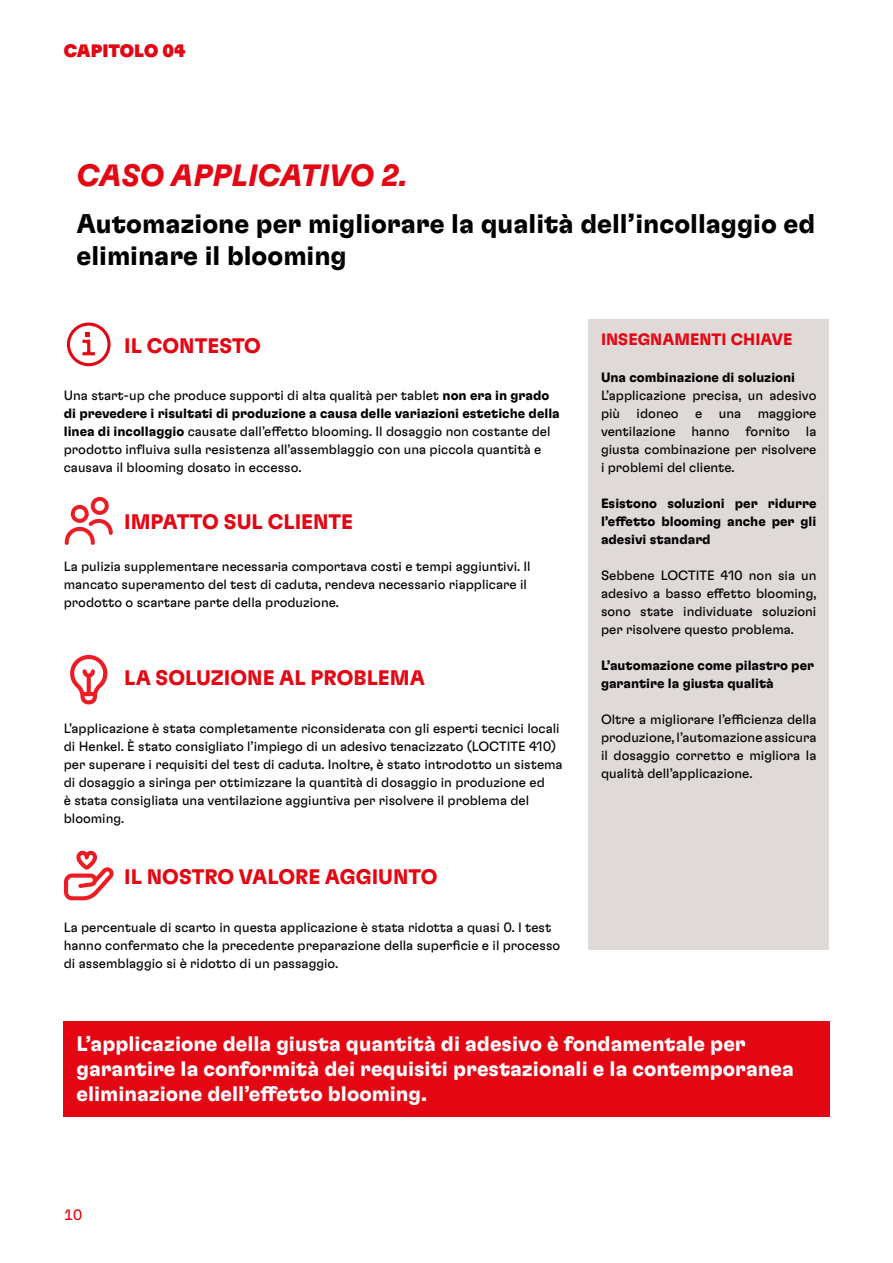
<style>
.page{position:relative;width:893px;height:1263px;background:#fff}
.page>*{position:absolute;margin:0;border:0;box-sizing:border-box;transform-origin:0 0}
.t1{font:italic 700 30.75px "Henkel GT Flexa";color:#e30613}
.t2{font:700 27px/32.4px "Henkel GT Flexa";color:#000}
.t3{font:700 21px/25.2px "Henkel GT Flexa";color:#fff}
.t4{font:700 21px "Henkel GT Flexa";color:#e30613}
.t5{font:18px "Henkel GT Flexa Bl";color:#e30613}
.t6{font:700 16.5px "Henkel GT Flexa";color:#e30613}
.t7{font:15px "Henkel GT Flexa";color:#e30613}
.t8{font:13.5px/18px "Henkel GT Flexa";color:#000}
.t9{font:700 13.5px/18px "Henkel GT Flexa";color:#000;text-align:justify}
.s1{font-weight:700}
</style>
<div class="page">
<div style="left:588px;top:319px;width:241px;height:630px;background:#dfd9d8"></div>
<div style="left:64px;top:1021px;width:766px;height:96px;background:#e30613"></div>
<svg style="left:67px;top:323px;width:44px;height:43px"></svg>
<svg style="left:65px;top:497px;width:48px;height:48px"></svg>
<svg style="left:70px;top:655px;width:38px;height:49px"></svg>
<svg style="left:64px;top:850px;width:50px;height:50px"></svg>
<h3 class="t5" style="left:64px;top:39px;width:123px">CAPITOLO 04</h3>
<h1 class="t1" style="left:77px;top:156px;width:333px">CASO APPLICATIVO 2.</h1>
<h2 class="t2" style="left:77px;top:206px;width:740px">Automazione per migliorare la qualità dell’incollaggio ed eliminare il blooming</h2>
<h3 class="t4" style="left:124px;top:332px;width:138px">IL CONTESTO</h3>
<p class="t8" style="left:64px;top:386px;width:497px">Una start-up che produce supporti di alta qualità per tablet <span class="s1">non era in grado di prevedere i risultati di produzione a causa delle variazioni estetiche della linea di incollaggio</span> causate dall’effetto blooming. Il dosaggio non costante del prodotto influiva sulla resistenza all’assemblaggio con una piccola quantità e causava il blooming dosato in eccesso.</p>
<h3 class="t4" style="left:124px;top:508px;width:230px">IMPATTO SUL CLIENTE</h3>
<p class="t8" style="left:64px;top:557px;width:468px">La pulizia supplementare necessaria comportava costi e tempi aggiuntivi. Il mancato superamento del test di caduta, rendeva necessario riapplicare il prodotto o scartare parte della produzione.</p>
<h3 class="t4" style="left:124px;top:665px;width:302px">LA SOLUZIONE AL PROBLEMA</h3>
<p class="t8" style="left:64px;top:719px;width:500px">L’applicazione è stata completamente riconsiderata con gli esperti tecnici locali di Henkel. È stato consigliato l’impiego di un adesivo tenacizzato (LOCTITE 410) per superare i requisiti del test di caduta. Inoltre, è stato introdotto un sistema di dosaggio a siringa per ottimizzare la quantità di dosaggio in produzione ed<br>è stata consigliata una ventilazione aggiuntiva per risolvere il problema del blooming.</p>
<h3 class="t4" style="left:124px;top:863px;width:315px">IL NOSTRO VALORE AGGIUNTO</h3>
<p class="t8" style="left:64px;top:917px;width:498px">La percentuale di scarto in questa applicazione è stata ridotta a quasi 0. I test hanno confermato che la precedente preparazione della superficie e il processo di assemblaggio si è ridotto di un passaggio.</p>
<p class="t6" style="left:601px;top:329px;width:193px">INSEGNAMENTI CHIAVE</p>
<p class="t9" style="left:601px;top:368px;width:196px">Una combinazione di soluzioni</p>
<p class="t8" style="left:601px;top:386px;width:217px;text-align:justify">L’applicazione precisa, un adesivo più idoneo e una maggiore ventilazione hanno fornito la giusta combinazione per risolvere i problemi del cliente.</p>
<p class="t9" style="left:601px;top:494px;width:217px">Esistono soluzioni per ridurre l’effetto blooming anche per gli adesivi standard</p>
<p class="t8" style="left:601px;top:566px;width:217px;text-align:justify">Sebbene LOCTITE 410 non sia un adesivo a basso effetto blooming, sono state individuate soluzioni per risolvere questo problema.</p>
<p class="t9" style="left:601px;top:656px;width:215px">L’automazione come pilastro per garantire la giusta qualità</p>
<p class="t8" style="left:601px;top:710px;width:217px;text-align:justify">Oltre a migliorare l’efficienza della produzione, l’automazione assicura il dosaggio corretto e migliora la qualità dell’applicazione.</p>
<h3 class="t3" style="left:77px;top:1030px;width:719px">L’applicazione della giusta quantità di adesivo è fondamentale per garantire la conformità dei requisiti prestazionali e la contemporanea eliminazione dell’effetto blooming.</h3>
<p class="t7" style="left:64px;top:1206px;width:20px">10</p>
</div>
